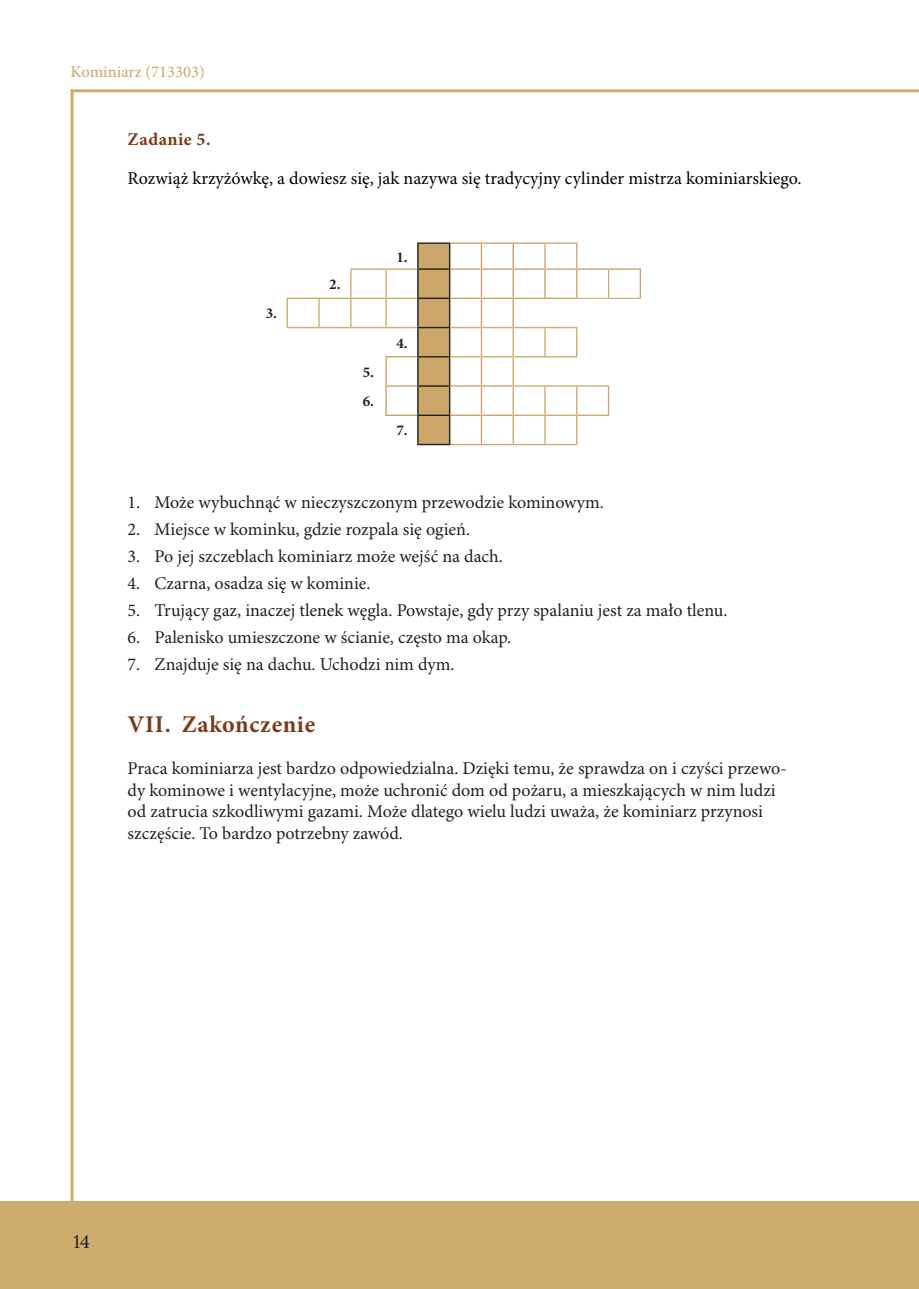
<style>
.page{position:relative;width:919px;height:1289px;background:#fff}
.page>*{position:absolute;margin:0;border:0;box-sizing:border-box;transform-origin:0 0}
.t1{font:700 24px "Minion Pro";letter-spacing:.025em;color:#7c3b17}
.t2{font:18px/21.6px "Minion Pro";color:#231f20}
.t3{font:18px "Minion Pro";color:#000001}
.t4{font:700 18px "Minion Pro";letter-spacing:.025em;color:#7c3b17}
.t5{font:18px "Lora";color:#231f20}
.t6{font:500 16.5px "Minion Pro";color:#cdac6d}
.t7{font:700 15px/29.2px "Minion Pro";color:#231f20}
</style>
<div class="page">
<div style="left:0;top:1201px;width:918px;height:87px;background:#cdac6d"></div>
<hr style="left:71px;top:89px;width:3px;height:1114px;background:#cdac6d">
<hr style="left:71px;top:89px;width:847px;height:3px;background:#cdac6d">
<svg style="left:286px;top:243px;width:353px;height:203px"></svg>
<hr style="left:450px;top:242px;width:31px;height:2px;background:#cba569">
<hr style="left:481px;top:242px;width:32px;height:2px;background:#cba569">
<hr style="left:480px;top:244px;width:2px;height:24px;background:#cba569">
<hr style="left:513px;top:242px;width:31px;height:2px;background:#cba569">
<hr style="left:512px;top:244px;width:2px;height:24px;background:#cba569">
<hr style="left:450px;top:268px;width:31px;height:2px;background:#cba569">
<hr style="left:481px;top:268px;width:32px;height:2px;background:#cba569">
<hr style="left:480px;top:270px;width:2px;height:27px;background:#cba569">
<hr style="left:450px;top:297px;width:31px;height:2px;background:#cba569">
<hr style="left:480px;top:299px;width:2px;height:28px;background:#cba569">
<hr style="left:512px;top:299px;width:2px;height:28px;background:#cba569">
<hr style="left:385px;top:356px;width:32px;height:1px;background:#cba569">
<hr style="left:385px;top:385px;width:32px;height:2px;background:#cba569">
<hr style="left:450px;top:385px;width:31px;height:2px;background:#cba569">
<hr style="left:385px;top:414px;width:32px;height:2px;background:#cba569">
<hr style="left:450px;top:414px;width:31px;height:2px;background:#cba569">
<hr style="left:450px;top:444px;width:31px;height:1px;background:#cba569">
<hr style="left:286px;top:244px;width:2px;height:25px;background:#fff">
<hr style="left:318px;top:244px;width:2px;height:25px;background:#fff">
<hr style="left:255px;top:242px;width:32px;height:2px;background:#fff">
<hr style="left:287px;top:242px;width:32px;height:2px;background:#fff">
<hr style="left:319px;top:242px;width:32px;height:2px;background:#fff">
<hr style="left:351px;top:242px;width:35px;height:2px;background:#fff">
<hr style="left:417px;top:444px;width:33px;height:1px;background:#231f20">
<hr style="left:481px;top:297px;width:33px;height:2px;background:#cba569">
<hr style="left:512px;top:270px;width:2px;height:27px;background:#cba569">
<hr style="left:385px;top:357px;width:2px;height:28px;background:#cba569">
<hr style="left:385px;top:387px;width:2px;height:27px;background:#cba569">
<hr style="left:480px;top:357px;width:2px;height:28px;background:#cba569">
<hr style="left:481px;top:385px;width:31px;height:2px;background:#cba569">
<hr style="left:480px;top:387px;width:2px;height:27px;background:#cba569">
<hr style="left:481px;top:414px;width:31px;height:2px;background:#cba569">
<hr style="left:480px;top:416px;width:2px;height:28px;background:#cba569">
<hr style="left:481px;top:444px;width:31px;height:1px;background:#cba569">
<hr style="left:417px;top:242px;width:33px;height:2px;background:#231f20">
<hr style="left:513px;top:268px;width:31px;height:2px;background:#cba569">
<hr style="left:577px;top:268px;width:31px;height:2px;background:#cba569">
<hr style="left:608px;top:268px;width:33px;height:2px;background:#cba569">
<hr style="left:639px;top:270px;width:2px;height:28px;background:#cba569">
<svg style="left:608px;top:270px;width:1px;height:28px"></svg>
<hr style="left:608px;top:298px;width:33px;height:1px;background:#cba569">
<hr style="left:512px;top:357px;width:2px;height:28px;background:#cdac6d">
<hr style="left:544px;top:242px;width:33px;height:2px;background:#cdac6d">
<svg style="left:544px;top:244px;width:1px;height:53px"></svg>
<svg style="left:576px;top:244px;width:1px;height:53px"></svg>
<hr style="left:544px;top:268px;width:33px;height:2px;background:#cdac6d">
<hr style="left:350px;top:268px;width:36px;height:2px;background:#cdac6d">
<hr style="left:386px;top:268px;width:31px;height:2px;background:#cdac6d">
<hr style="left:385px;top:270px;width:2px;height:27px;background:#cdac6d">
<hr style="left:514px;top:297px;width:31px;height:2px;background:#cdac6d">
<hr style="left:545px;top:297px;width:31px;height:2px;background:#cdac6d">
<hr style="left:576px;top:298px;width:32px;height:1px;background:#cdac6d">
<hr style="left:286px;top:297px;width:33px;height:2px;background:#cdac6d">
<hr style="left:286px;top:299px;width:2px;height:28px;background:#cdac6d">
<hr style="left:319px;top:297px;width:32px;height:2px;background:#cdac6d">
<hr style="left:318px;top:299px;width:2px;height:28px;background:#cdac6d">
<hr style="left:351px;top:297px;width:35px;height:2px;background:#cdac6d">
<svg style="left:350px;top:244px;width:1px;height:83px"></svg>
<hr style="left:386px;top:297px;width:31px;height:2px;background:#cdac6d">
<hr style="left:385px;top:299px;width:2px;height:28px;background:#cdac6d">
<hr style="left:286px;top:327px;width:33px;height:1px;background:#cdac6d">
<hr style="left:319px;top:327px;width:32px;height:1px;background:#cdac6d">
<hr style="left:351px;top:327px;width:35px;height:1px;background:#cdac6d">
<hr style="left:386px;top:327px;width:31px;height:1px;background:#cdac6d">
<hr style="left:450px;top:327px;width:31px;height:1px;background:#cdac6d">
<hr style="left:481px;top:327px;width:32px;height:1px;background:#cdac6d">
<hr style="left:480px;top:328px;width:2px;height:28px;background:#cdac6d">
<hr style="left:513px;top:327px;width:32px;height:1px;background:#cdac6d">
<hr style="left:512px;top:328px;width:2px;height:28px;background:#cdac6d">
<hr style="left:545px;top:327px;width:32px;height:1px;background:#cdac6d">
<svg style="left:544px;top:328px;width:1px;height:28px"></svg>
<svg style="left:576px;top:328px;width:1px;height:28px"></svg>
<hr style="left:450px;top:356px;width:31px;height:1px;background:#cdac6d">
<hr style="left:481px;top:356px;width:32px;height:1px;background:#cdac6d">
<hr style="left:513px;top:356px;width:32px;height:1px;background:#cdac6d">
<hr style="left:545px;top:356px;width:32px;height:1px;background:#cdac6d">
<svg style="left:417px;top:243px;width:33px;height:201px;background:#b79561"></svg>
<hr style="left:512px;top:385px;width:33px;height:2px;background:#cdac6d">
<hr style="left:512px;top:387px;width:2px;height:27px;background:#cdac6d">
<hr style="left:545px;top:385px;width:31px;height:2px;background:#cdac6d">
<hr style="left:576px;top:385px;width:33px;height:2px;background:#cdac6d">
<svg style="left:608px;top:387px;width:1px;height:27px"></svg>
<hr style="left:512px;top:414px;width:33px;height:2px;background:#cdac6d">
<hr style="left:512px;top:416px;width:2px;height:28px;background:#cdac6d">
<hr style="left:545px;top:414px;width:31px;height:2px;background:#cdac6d">
<svg style="left:544px;top:387px;width:1px;height:57px"></svg>
<svg style="left:576px;top:387px;width:1px;height:57px"></svg>
<hr style="left:512px;top:444px;width:33px;height:1px;background:#cdac6d">
<hr style="left:545px;top:444px;width:32px;height:1px;background:#cdac6d">
<hr style="left:576px;top:414px;width:33px;height:2px;background:#cdac6d">
<p class="t6" style="left:71px;top:61px;width:136px">Kominiarz (713303)</p>
<p class="t4" style="left:128px;top:126px;width:84px">Zadanie 5.</p>
<p class="t3" style="left:128px;top:167px;width:675px">Rozwiąż krzyżówkę, a dowiesz się, jak nazywa się tradycyjny cylinder mistrza kominiarskiego.</p>
<p class="t7" style="left:266px;top:299px;width:13px">3.</p>
<p class="t7" style="left:329px;top:269px;width:13px">2.</p>
<p class="t7" style="left:396px;top:242px;width:13px">1.</p>
<p class="t7" style="left:363px;top:357px;width:13px">5.<br>6.</p>
<p class="t7" style="left:396px;top:328px;width:13px">4.</p>
<p class="t7" style="left:396px;top:416px;width:13px">7.</p>
<p class="t2" style="left:128px;top:492px;width:478px">1. Może wybuchnąć w nieczyszczonym przewodzie kominowym.</p>
<p class="t2" style="left:128px;top:519px;width:344px">2. Miejsce w kominku, gdzie rozpala się ogień.</p>
<p class="t2" style="left:128px;top:546px;width:376px">3. Po jej szczeblach kominiarz może wejść na dach.</p>
<p class="t2" style="left:128px;top:573px;width:244px">4. Czarna, osadza się w kominie.</p>
<p class="t2" style="left:128px;top:600px;width:601px">5. Trujący gaz, inaczej tlenek węgla. Powstaje, gdy przy spalaniu jest za mało tlenu.</p>
<p class="t2" style="left:128px;top:627px;width:385px">6. Palenisko umieszczone w ścianie, często ma okap.</p>
<p class="t2" style="left:128px;top:654px;width:328px">7. Znajduje się na dachu. Uchodzi nim dym.</p>
<h1 class="t1" style="left:128px;top:707px;width:189px">VII. Zakończenie</h1>
<p class="t2" style="left:128px;top:758px;width:660px">Praca kominiarza jest bardzo odpowiedzialna. Dzięki temu, że sprawdza on i czyści przewo&shy;dy kominowe i wentylacyjne, może uchronić dom od pożaru, a mieszkających w nim ludzi od zatrucia szkodliwymi gazami. Może dlatego wielu ludzi uważa, że kominiarz przynosi szczęście. To bardzo potrzebny zawód.</p>
<p class="t5" style="left:74px;top:1227px;width:18px">14</p>
</div>
